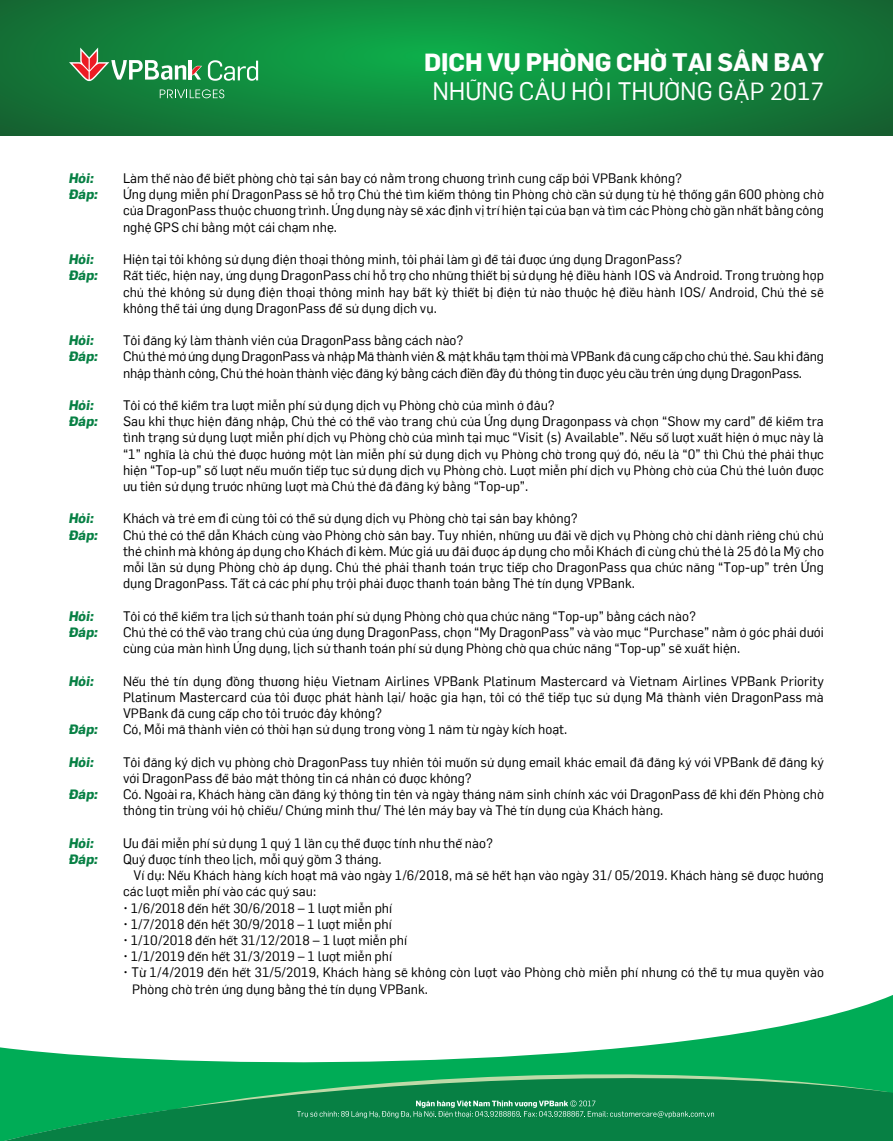
<style>
.page{position:relative;width:893px;height:1141px;background:#fff}
.page>*{position:absolute;margin:0;border:0;box-sizing:border-box;transform-origin:0 0}
.t1{font:24.75px "VP Bank";color:#fff}
.t2{font:700 24.75px "VP Bank";color:#fff}
.t3{font:13.5px/16.2px "VP Bank";color:#000;text-align:justify}
.t4{font:italic 700 13.5px "VP Bank";color:#078044}
</style>
<div class="page">
<svg style="left:0;top:0;width:893px;height:135px;background:#11843c"></svg>
<svg style="left:0;top:995px;width:893px;height:73px"></svg>
<svg style="left:0;top:1068px;width:893px;height:72px;background:#048f4a"></svg>
<svg style="left:177px;top:1065px;width:711px;height:52px;background:#159754"></svg>
<hr style="left:189px;top:60px;width:3px;height:20px;background:#fff">
<svg style="left:69px;top:48px;width:117px;height:33px;background:#5d9465"></svg>
<svg style="left:192px;top:66px;width:10px;height:14px"></svg>
<svg style="left:208px;top:60px;width:50px;height:21px"></svg>
<svg style="left:160px;top:89px;width:64px;height:9px"></svg>
<h1 class="t2" style="left:424px;top:45px;width:401px">DỊCH VỤ PHÒNG CHỜ TẠI SÂN BAY</h1>
<h1 class="t1" style="left:432px;top:76px;width:393px">NHỮNG CÂU HỎI THƯỜNG GẶP 2017</h1>
<p class="t4" style="left:69px;top:169px;width:26px">Hỏi:</p>
<p class="t3" style="left:123px;top:170px;width:561px">Làm thế nào để biết phòng chờ tại sân bay có nằm trong chương trình cung cấp bởi VPBank không?</p>
<p class="t4" style="left:69px;top:185px;width:31px">Đáp:</p>
<p class="t3" style="left:123px;top:186px;width:702px">Ứng dụng miễn phí DragonPass sẽ hỗ trợ Chủ thẻ tìm kiếm thông tin Phòng chờ cần sử dụng từ hệ thống gẩn 600 phòng chờ của DragonPass thuộc chương trình. Ứng dụng này sẽ xác định vị trí hiện tại của bạn và tìm các Phòng chờ gần nhất bằng công nghệ GPS chỉ bằng một cái chạm nhẹ.</p>
<p class="t4" style="left:69px;top:250px;width:26px">Hỏi:</p>
<p class="t3" style="left:123px;top:251px;width:561px">Hiện tại tôi không sử dụng điện thoại thông minh, tôi phải làm gì để tải được ứng dụng DragonPass?</p>
<p class="t4" style="left:69px;top:266px;width:31px">Đáp:</p>
<p class="t3" style="left:123px;top:267px;width:702px">Rất tiếc, hiện nay, ứng dụng DragonPass chỉ hỗ trợ cho những thiết bị sử dụng hệ điều hành IOS và Android. Trong trường hợp chủ thẻ không sử dụng điện thoại thông minh hay bất kỳ thiết bị điện tử nào thuộc hệ điều hành IOS/ Android, Chủ thẻ sẽ không thể tải ứng dụng DragonPass để sử dụng dịch vụ.</p>
<p class="t4" style="left:69px;top:331px;width:26px">Hỏi:</p>
<p class="t3" style="left:123px;top:332px;width:342px">Tôi đăng ký làm thành viên của DragonPass bằng cách nào?</p>
<p class="t4" style="left:69px;top:347px;width:31px">Đáp:</p>
<p class="t3" style="left:123px;top:348px;width:702px">Chủ thẻ mở ứng dụng DragonPass và nhập Mã thành viên &amp; mật khẩu tạm thời mà VPBank đã cung cấp cho chủ thẻ. Sau khi đăng nhập thành công, Chủ thẻ hoàn thành việc đăng ký bằng cách điền đầy đủ thông tin được yêu cầu trên ứng dụng DragonPass.</p>
<p class="t4" style="left:69px;top:396px;width:26px">Hỏi:</p>
<p class="t3" style="left:123px;top:396px;width:433px">Tôi có thể kiểm tra lượt miễn phí sử dụng dịch vụ Phòng chờ của mình ở đâu?</p>
<p class="t4" style="left:69px;top:412px;width:31px">Đáp:</p>
<p class="t3" style="left:123px;top:413px;width:702px">Sau khi thực hiện đăng nhập, Chủ thẻ có thể vào trang chủ của Ứng dụng Dragonpass và chọn “Show my card” để kiểm tra tình trạng sử dụng lượt miễn phí dịch vụ Phòng chờ của mình tại mục “Visit (s) Available”. Nếu số lượt xuất hiện ở mục này là “1” nghĩa là chủ thẻ được hưởng một làn miễn phí sử dụng dịch vụ Phòng chờ trong quý đó, nếu là “0” thì Chủ thẻ phải thực hiện “Top-up” số lượt nếu muốn tiếp tục sử dụng dịch vụ Phòng chờ. Lượt miễn phí dịch vụ Phòng chờ của Chủ thẻ luôn được ưu tiên sử dụng trước những lượt mà Chủ thẻ đã đăng ký bằng “Top-up”.</p>
<p class="t4" style="left:69px;top:509px;width:26px">Hỏi:</p>
<p class="t3" style="left:123px;top:510px;width:456px">Khách và trẻ em đi cùng tôi có thể sử dụng dịch vụ Phòng chờ tại sân bay không?</p>
<p class="t4" style="left:69px;top:525px;width:31px">Đáp:</p>
<p class="t3" style="left:123px;top:526px;width:702px">Chủ thẻ có thể dẫn Khách cùng vào Phòng chờ sân bay. Tuy nhiên, những ưu đãi về dịch vụ Phòng chờ chỉ dành riêng chủ chủ thẻ chinh mà không áp dụng cho Khách đi kèm. Mức giá ưu đãi được áp dụng cho mỗi Khách đi cùng chủ thẻ là 25 đô la Mỹ cho mỗi lần sử dụng Phòng chờ áp dụng. Chủ thẻ phải thanh toán trực tiếp cho DragonPass qua chức năng “Top-up” trên Ứng dụng DragonPass. Tất cả các phí phụ trội phải được thanh toán bằng Thẻ tín dụng VPBank.</p>
<p class="t4" style="left:69px;top:606px;width:26px">Hỏi:</p>
<p class="t3" style="left:123px;top:607px;width:574px">Tôi có thể kiểm tra lịch sử thanh toán phí sử dụng Phòng chờ qua chức năng “Top-up” bằng cách nào?</p>
<p class="t4" style="left:69px;top:623px;width:31px">Đáp:</p>
<p class="t3" style="left:123px;top:623px;width:702px">Chủ thẻ có thể vào trang chủ của ứng dụng DragonPass, chọn “My DragonPass” và vào mục “Purchase” nằm ở góc phải dưới cùng của màn hình Ứng dụng, lịch sử thanh toán phí sử dụng Phòng chờ qua chức năng “Top-up” sẽ xuất hiện.</p>
<p class="t4" style="left:69px;top:671px;width:26px">Hỏi:</p>
<p class="t3" style="left:123px;top:672px;width:702px">Nếu thẻ tín dụng đồng thương hiệu Vietnam Airlines VPBank Platinum Mastercard và Vietnam Airlines VPBank Priority Platinum Mastercard của tôi được phát hành lại/ hoặc gia hạn, tôi có thể tiếp tục sử dụng Mã thành viên DragonPass mà VPBank đã cung cấp cho tôi trước đây không?</p>
<p class="t4" style="left:69px;top:720px;width:31px">Đáp:</p>
<p class="t3" style="left:123px;top:720px;width:446px">Có, Mỗi mã thành viên có thời hạn sử dụng trong vòng 1 năm từ ngày kích hoạt.</p>
<p class="t4" style="left:69px;top:752px;width:26px">Hỏi:</p>
<p class="t3" style="left:123px;top:753px;width:702px">Tôi đăng ký dịch vụ phòng chờ DragonPass tuy nhiên tôi muốn sử dụng email khác email đã đăng ký với VPBank để đăng ký với DragonPass để bảo mật thông tin cá nhân có được không?</p>
<p class="t4" style="left:69px;top:785px;width:31px">Đáp:</p>
<p class="t3" style="left:123px;top:785px;width:702px">Có. Ngoài ra, Khách hàng cần đăng ký thông tin tên và ngày tháng năm sinh chính xác với DragonPass để khi đến Phòng chờ thông tin trùng với hộ chiếu/ Chứng minh thư/ Thẻ lên máy bay và Thẻ tín dụng của Khách hàng.</p>
<p class="t4" style="left:69px;top:833px;width:26px">Hỏi:</p>
<p class="t3" style="left:123px;top:834px;width:372px">Ưu đãi miễn phí sử dụng 1 quý 1 lần cụ thể được tính như thế nào?</p>
<p class="t4" style="left:69px;top:849px;width:31px">Đáp:</p>
<p class="t3" style="left:123px;top:850px;width:260px">Quý được tính theo lịch, mỗi quý gồm 3 tháng.</p>
<p class="t3" style="left:133px;top:866px;width:692px">Ví dụ: Nếu Khách hàng kích hoạt mã vào ngày 1/6/2018, mã sẽ hết hạn vào ngày 31/ 05/2019. Khách hàng sẽ được hưởng</p>
<p class="t3" style="left:123px;top:882px;width:195px">các lượt miễn phí vào các quý sau:</p>
<p class="t3" style="left:123px;top:899px;width:271px">• 1/6/2018 đến hết 30/6/2018 – 1 lượt miễn phí</p>
<p class="t3" style="left:123px;top:915px;width:270px">• 1/7/2018 đến hết 30/9/2018 – 1 lượt miễn phí</p>
<p class="t3" style="left:123px;top:931px;width:286px">• 1/10/2018 đến hết 31/12/2018 – 1 lượt miễn phí</p>
<p class="t3" style="left:123px;top:947px;width:271px">• 1/1/2019 đến hết 31/3/2019 – 1 lượt miễn phí</p>
<p class="t3" style="left:132px;top:963px;width:693px;text-indent:-9px">• Từ 1/4/2019 đến hết 31/5/2019, Khách hàng sẽ không còn lượt vào Phòng chờ miễn phí nhưng có thể tự mua quyền vào<br>Phòng chờ trên ứng dụng bằng thẻ tín dụng VPBank.</p>
</div>
